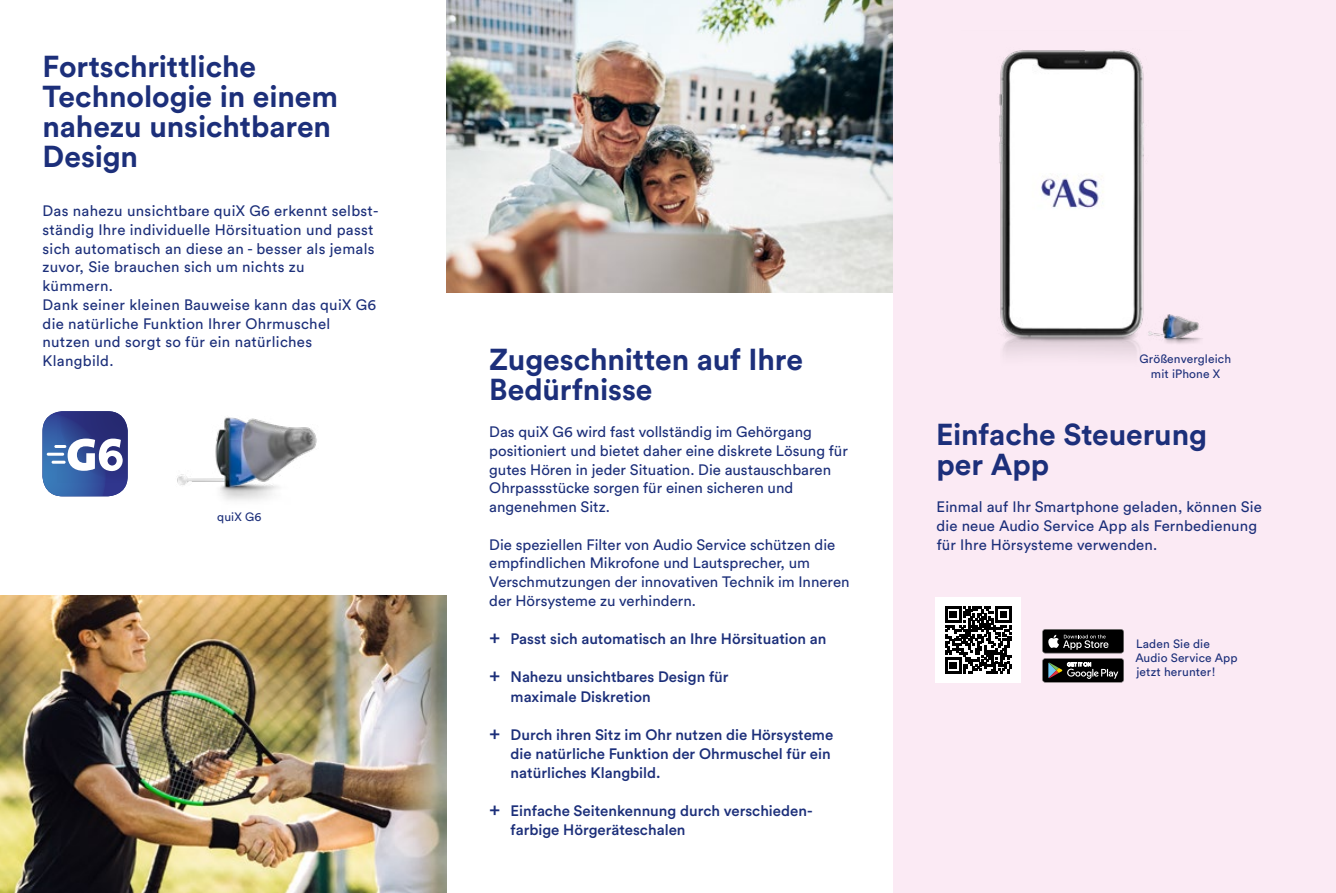
<style>
.page{position:relative;width:1336px;height:893px;background:#fff}
.page>*{position:absolute;margin:0;border:0;box-sizing:border-box;transform-origin:0 0}
.t1{font:700 30px/30px "Circular Pro";letter-spacing:-.005em;color:#1c2f7a}
.t2{font:15px/18.8px "Circular Pro";letter-spacing:.005em;color:#1c2f7a}
.t3{font:500 15px/18.8px "Circular Pro";color:#1c2f7a}
.t4{font:12px/14.4px "Circular Pro";letter-spacing:.01em;color:#1c2f7a}
.s1{font-size:19.5px}
</style>
<div class="page">
<img style="left:0;top:595px;width:446px;height:298px">
<img style="left:446px;top:0;width:447px;height:292px">
<div style="left:893px;top:0;width:442px;height:893px;background:#fbeaf4"></div>
<svg style="left:1042px;top:629px;width:81px;height:53px;background:#3f3e3e"></svg>
<div style="left:935px;top:597px;width:85px;height:85px;background:#fff"></div>
<svg style="left:945px;top:607px;width:66px;height:66px"></svg>
<img style="left:999px;top:50px;width:145px;height:306px">
<svg style="left:43px;top:411px;width:85px;height:85px"></svg>
<img style="left:1139px;top:288px;width:63px;height:65px">
<img style="left:177px;top:417px;width:140px;height:84px">
<h1 class="t1" style="left:43px;top:51px;width:297px">Fortschrittliche<br>Technologie in einem nahezu unsichtbaren<br>Design</h1>
<p class="t2" style="left:43px;top:201px;width:337px">Das nahezu unsichtbare quiX G6 erkennt selbst&shy;ständig Ihre individuelle Hörsituation und passt sich automatisch an diese an - besser als jemals zuvor, Sie brauchen sich um nichts zu kümmern.<br>Dank seiner kleinen Bauweise kann das quiX G6 die natürliche Funktion Ihrer Ohrmuschel nutzen und sorgt so für ein natürliches Klangbild.</p>
<p class="t4" style="left:217px;top:509px;width:46px">quiX G6</p>
<h1 class="t1" style="left:489px;top:343px;width:315px">Zugeschnitten auf Ihre</h1>
<h1 class="t1" style="left:489px;top:373px;width:165px">Bedürfnisse</h1>
<p class="t2" style="left:489px;top:422px;width:360px">Das quiX G6 wird fast vollständig im Gehörgang positioniert und bietet daher eine diskrete Lösung für gutes Hören in jeder Situation. Die austauschbaren Ohrpassstücke sorgen für einen sicheren und angenehmen Sitz.</p>
<p class="t2" style="left:489px;top:534px;width:362px">Die speziellen Filter von Audio Service schützen die empfindlichen Mikrofone und Lautsprecher, um Verschmutzungen der innovativen Technik im Inneren der Hörsysteme zu verhindern.</p>
<p class="t3" style="left:489px;top:629px;width:339px"><span class="s1">+</span> Passt sich automatisch an Ihre Hörsituation an</p>
<p class="t3" style="left:510px;top:667px;width:219px;line-height:19.5px;text-indent:-21px"><span class="s1">+</span> Nahezu unsichtbares Design für maximale Diskretion</p>
<p class="t3" style="left:510px;top:725px;width:324px;text-indent:-21px"><span class="s1">+</span> Durch ihren Sitz im Ohr nutzen die Hörsysteme die natürliche Funktion der Ohrmuschel für ein natürliches Klangbild.</p>
<p class="t3" style="left:510px;top:800px;width:303px;text-indent:-21px"><span class="s1">+</span> Einfache Seitenkennung durch verschieden&shy;farbige Hörgeräteschalen</p>
<p class="t4" style="left:1139px;top:351px;width:93px">Größenvergleich</p>
<p class="t4" style="left:1150px;top:366px;width:71px">mit iPhone X</p>
<h1 class="t1" style="left:935px;top:418px;width:272px">Einfache Steuerung per App</h1>
<p class="t2" style="left:936px;top:497px;width:327px">Einmal auf Ihr Smartphone geladen, können Sie die neue Audio Service App als Fernbedienung für Ihre Hörsysteme verwenden.</p>
<p class="t4" style="left:1135px;top:636px;width:104px">Laden Sie die<br>Audio Service App jetzt herunter!</p>
</div>
